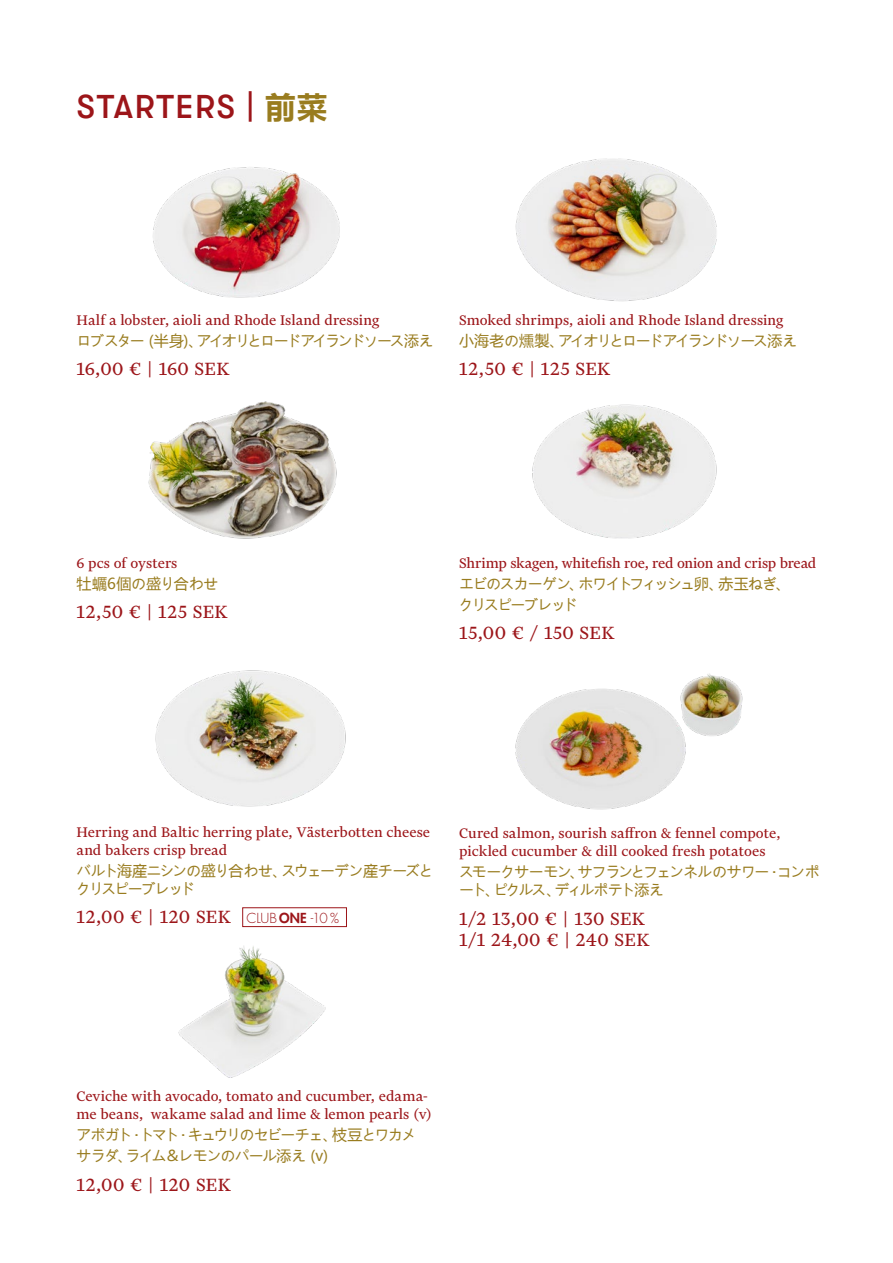
<style>
.page{position:relative;width:893px;height:1263px;background:#fff}
.page>*{position:absolute;margin:0;border:0;box-sizing:border-box;transform-origin:0 0}
.t1{font:500 33px "GT Walsheim Pro";letter-spacing:.045em;color:#9c1519}
.t2{font:21px/21px "Financier Text";letter-spacing:.01em;color:#9c1519}
.t3{font:16.5px/18px "Financier Text";color:#9c1519}
.t4{font:15px/21px "Microsoft Ya Hei";letter-spacing:-.095em;color:#997c1f}
.t5{font:15px "Microsoft Ya Hei";letter-spacing:-.135em;color:#997c1f}
.t6{font:15px "Microsoft Ya Hei";letter-spacing:-.115em;color:#997c1f}
.t7{font:15px "Microsoft Ya Hei";letter-spacing:-.005em;color:#997c1f}
.t8{font:300 13.5px "Futura Std";letter-spacing:-.015em;color:#9c1519}
.s1{font-family:"Microsoft Ya Hei";font-weight:700;font-size:30px;color:#997c1f}
.s2{font-weight:800}
</style>
<div class="page">
<img style="left:153px;top:167px;width:187px;height:131px">
<img style="left:148px;top:401px;width:189px;height:138px">
<img style="left:155px;top:670px;width:191px;height:137px">
<img style="left:515px;top:673px;width:228px;height:137px">
<img style="left:515px;top:158px;width:202px;height:144px">
<img style="left:532px;top:404px;width:185px;height:135px">
<img style="left:178px;top:946px;width:148px;height:132px">
<div style="left:242px;top:907px;width:105px;height:20px;border:1px solid #9c1519"></div>
<h1 class="t1" style="left:77px;top:88px;width:252px">STARTERS | <span class="s1">前菜</span></h1>
<p class="t3" style="left:77px;top:311px;width:304px">Half a lobster, aioli and Rhode Island dressing</p>
<p class="t5" style="left:77px;top:330px;width:358px">ロブスター (半身)、アイオリとロードアイランドソース添え</p>
<p class="t2" style="left:77px;top:358px;width:155px">16,00 € | 160 SEK</p>
<p class="t3" style="left:459px;top:311px;width:326px">Smoked shrimps, aioli and Rhode Island dressing</p>
<p class="t6" style="left:459px;top:330px;width:339px">小海老の燻製、アイオリとロードアイランドソース添え</p>
<p class="t2" style="left:459px;top:358px;width:153px">12,50 € | 125 SEK</p>
<p class="t3" style="left:77px;top:554px;width:102px">6 pcs of oysters</p>
<p class="t7" style="left:77px;top:573px;width:143px">牡蠣6個の盛り合わせ</p>
<p class="t2" style="left:77px;top:601px;width:153px">12,50 € | 125 SEK</p>
<p class="t3" style="left:459px;top:554px;width:359px">Shrimp skagen, whitefish roe, red onion and crisp bread</p>
<p class="t4" style="left:459px;top:572px;width:333px">エビのスカーゲン、ホワイトフィッシュ卵、赤玉ねぎ、クリスピーブレッド</p>
<p class="t2" style="left:459px;top:622px;width:157px">15,00 € / 150 SEK</p>
<p class="t3" style="left:77px;top:823px;width:355px">Herring and Baltic herring plate, Västerbotten cheese and bakers crisp bread</p>
<p class="t4" style="left:77px;top:861px;width:359px;line-height:18px">バルト海産ニシンの盛り合わせ、スウェーデン産チーズとクリスピーブレッド</p>
<p class="t2" style="left:77px;top:906px;width:156px">12,00 € | 120 SEK</p>
<p class="t8" style="left:247px;top:910px;width:94px">CLUB <span class="s2">ONE</span> -10 %</p>
<p class="t3" style="left:459px;top:824px;width:323px">Cured salmon, sourish saffron &amp; fennel compote, pickled cucumber &amp; dill cooked fresh potatoes</p>
<p class="t4" style="left:459px;top:862px;width:362px;line-height:18px">スモークサーモン、サフランとフェンネルのサワー・コンポート、ピクルス、ディルポテト添え</p>
<p class="t2" style="left:459px;top:908px;width:192px">1/2 13,00 € | 130 SEK<br>1/1 24,00 € | 240 SEK</p>
<p class="t3" style="left:77px;top:1087px;width:357px">Ceviche with avocado, tomato and cucumber, edama&shy;me beans, wakame salad and lime &amp; lemon pearls (v)</p>
<p class="t4" style="left:77px;top:1124px;width:341px">アボガト・トマト・キュウリのセビーチェ、枝豆とワカメサラダ、ライム＆レモンのパール添え (v)</p>
<p class="t2" style="left:77px;top:1174px;width:156px">12,00 € | 120 SEK</p>
</div>
